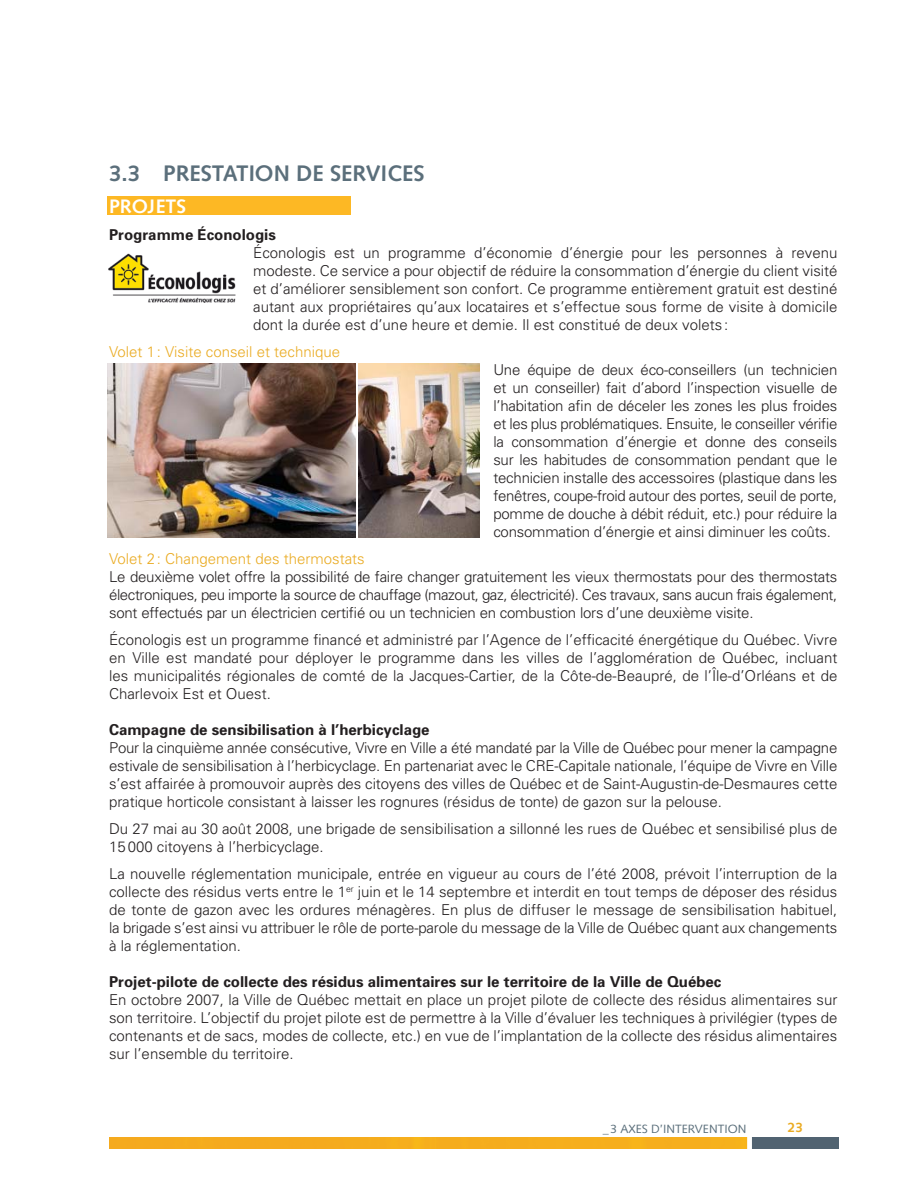
<style>
.page{position:relative;width:919px;height:1189px;background:#fff}
.page>*{position:absolute;margin:0;border:0;box-sizing:border-box;transform-origin:0 0}
.t1{font:700 22.5px "Syntax";color:#5b6f7b}
.t2{font:700 19.5px "Syntax";color:#fff}
.t3{font:300 15px/18px "Univers";color:#231f20;text-align:justify}
.t4{font:700 15px "Univers";color:#231f20}
.t5{font:300 15px "Univers";color:#eaab22}
.t6{font:700 13.5px "Syntax";color:#eaab22}
.t7{font:12px "Syntax";color:#5b6f7b}
</style>
<div class="page">
<img style="left:109px;top:1137px;width:729px;height:12px">
<div style="left:108px;top:197px;width:243px;height:18px;background:#fdb824"></div>
<img style="left:108px;top:253px;width:128px;height:49px">
<img style="left:108px;top:363px;width:247px;height:174px">
<img style="left:358px;top:363px;width:121px;height:174px">
<h1 class="t1" style="left:109px;top:164px;width:317px">3.3 PRESTATION DE SERVICES</h1>
<h2 class="t2" style="left:109px;top:199px;width:78px">PROJETS</h2>
<p class="t4" style="left:109px;top:229px;width:168px">Programme Éconologis</p>
<p class="t3" style="left:253px;top:245px;width:585px">Éconologis est un programme d’économie d’énergie pour les personnes à revenu modeste. Ce service a pour objectif de réduire la consommation d’énergie du client visité et d’améliorer sensiblement son confort. Ce programme entièrement gratuit est destiné autant aux propriétaires qu’aux locataires et s’effectue sous forme de visite à domicile dont la durée est d’une heure et demie. Il est constitué de deux volets :</p>
<p class="t5" style="left:109px;top:346px;width:232px">Volet 1 : Visite conseil et technique</p>
<p class="t3" style="left:493px;top:362px;width:345px">Une équipe de deux éco-conseillers (un technicien et un conseiller) fait d’abord l’inspection visuelle de l’habitation afin de déceler les zones les plus froides et les plus problématiques. Ensuite, le conseiller vérifie la consommation d’énergie et donne des conseils sur les habitudes de consommation pendant que le technicien installe des accessoires (plastique dans les fenêtres, coupe-froid autour des portes, seuil de porte, pomme de douche à débit réduit, etc.) pour réduire la consommation d’énergie et ainsi diminuer les coûts.</p>
<p class="t5" style="left:109px;top:553px;width:257px">Volet 2 : Changement des thermostats</p>
<p class="t3" style="left:109px;top:569px;width:729px">Le deuxième volet offre la possibilité de faire changer gratuitement les vieux thermostats pour des thermostats électroniques, peu importe la source de chauffage (mazout, gaz, électricité). Ces travaux, sans aucun frais également, sont effectués par un électricien certifié ou un technicien en combustion lors d’une deuxième visite.</p>
<p class="t3" style="left:109px;top:632px;width:729px">Éconologis est un programme financé et administré par l’Agence de l’efficacité énergétique du Québec. Vivre en Ville est mandaté pour déployer le programme dans les villes de l’agglomération de Québec, incluant les municipalités régionales de comté de la Jacques-Cartier, de la Côte-de-Beaupré, de l’Île-d’Orléans et de Charlevoix Est et Ouest.</p>
<p class="t4" style="left:109px;top:724px;width:322px">Campagne de sensibilisation à l’herbicyclage</p>
<p class="t3" style="left:109px;top:740px;width:729px">Pour la cinquième année consécutive, Vivre en Ville a été mandaté par la Ville de Québec pour mener la campagne estivale de sensibilisation à l’herbicyclage. En partenariat avec le CRE-Capitale nationale, l’équipe de Vivre en Ville s’est affairée à promouvoir auprès des citoyens des villes de Québec et de Saint-Augustin-de-Desmaures cette pratique horticole consistant à laisser les rognures (résidus de tonte) de gazon sur la pelouse.</p>
<p class="t3" style="left:109px;top:821px;width:729px">Du 27 mai au 30 août 2008, une brigade de sensibilisation a sillonné les rues de Québec et sensibilisé plus de<br>15 000 citoyens à l’herbicyclage.</p>
<p class="t3" style="left:109px;top:866px;width:729px">La nouvelle réglementation municipale, entrée en vigueur au cours de l’été 2008, prévoit l’interruption de la collecte des résidus verts entre le 1<sup>er</sup> juin et le 14 septembre et interdit en tout temps de déposer des résidus de tonte de gazon avec les ordures ménagères. En plus de diffuser le message de sensibilisation habituel, la brigade s’est ainsi vu attribuer le rôle de porte-parole du message de la Ville de Québec quant aux changements à la réglementation.</p>
<p class="t4" style="left:109px;top:976px;width:613px">Projet-pilote de collecte des résidus alimentaires sur le territoire de la Ville de Québec</p>
<p class="t3" style="left:109px;top:992px;width:729px">En octobre 2007, la Ville de Québec mettait en place un projet pilote de collecte des résidus alimentaires sur son territoire. L’objectif du projet pilote est de permettre à la Ville d’évaluer les techniques à privilégier (types de contenants et de sacs, modes de collecte, etc.) en vue de l’implantation de la collecte des résidus alimentaires sur l’ensemble du territoire.</p>
<p class="t7" style="left:602px;top:1124px;width:145px">_ 3 AXES D’INTERVENTION</p>
<p class="t6" style="left:787px;top:1122px;width:17px">23</p>
</div>
